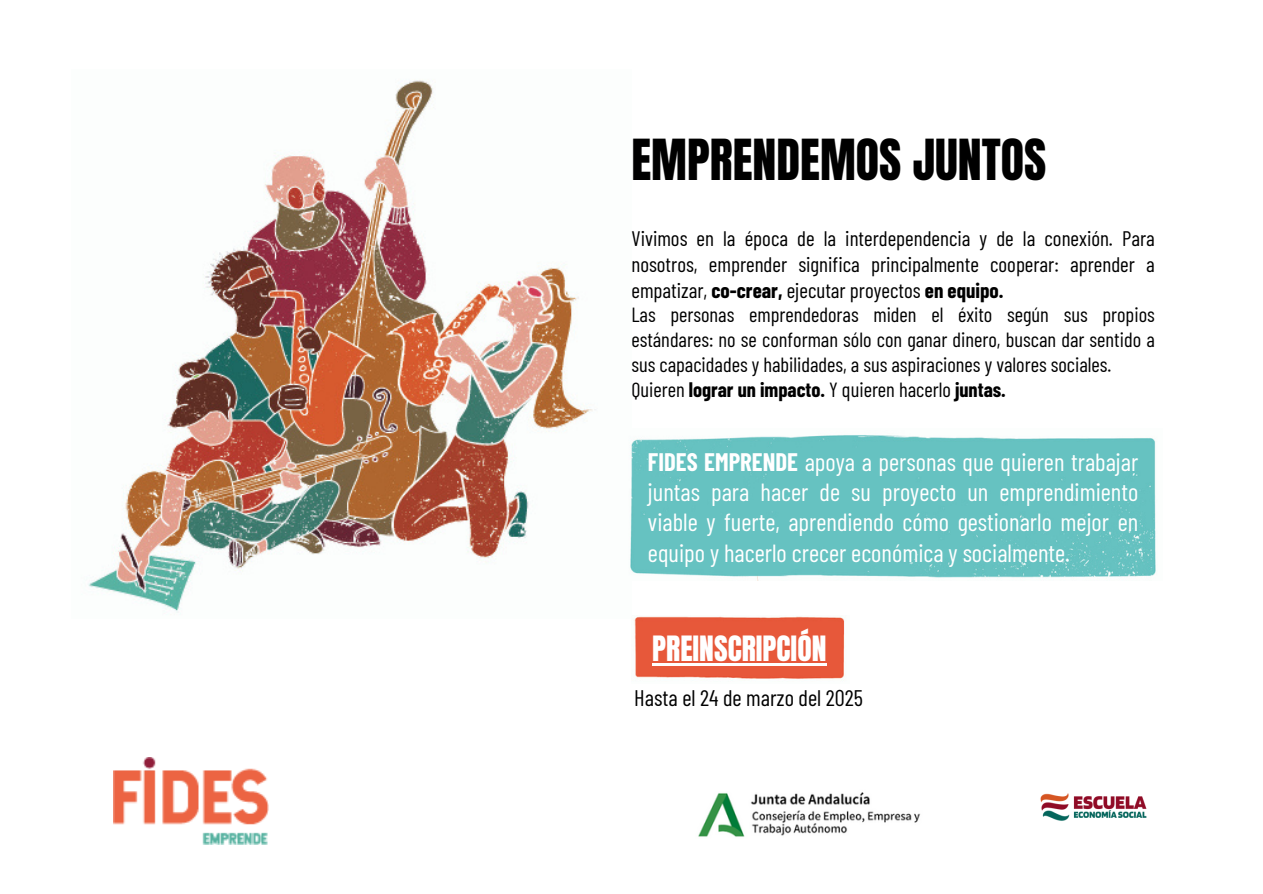
<style>
.page{position:relative;width:1263px;height:894px;background:#fff}
.page>*{position:absolute;margin:0;border:0;box-sizing:border-box;transform-origin:0 0}
.t1{font:48.15px "Anton";color:#000}
.t2{font:29.7px "Anton";color:#fff}
.t3{font:24.75px/30.3px "Barlow Condensed";color:#fff;text-align:justify}
.t4{font:22.5px "Barlow Condensed";color:#000}
.t5{font:21px/25.8px "Barlow Condensed";color:#000;text-align:justify}
.t6{font:20.55px/24.8px "Barlow Condensed";color:#000;text-align:justify}
.t7{font:700 20.55px "Barlow Condensed";color:#000}
.s1{font-weight:700}
.s2{font-weight:400}
</style>
<div class="page">
<img style="left:88px;top:80px;width:508px;height:533px">
<img style="left:630px;top:435px;width:526px;height:145px">
<img style="left:634px;top:616px;width:211px;height:63px">
<hr style="left:652px;top:663px;width:174px;height:2px;background:#fff">
<img style="left:113px;top:757px;width:156px;height:87px">
<img style="left:698px;top:792px;width:222px;height:45px">
<img style="left:1040px;top:793px;width:107px;height:28px">
<p class="t1" style="left:631px;top:125px;width:416px">EMPRENDEMOS JUNTOS</p>
<h1 class="t5" style="left:631px;top:224px;width:525px">Vivimos en la época de la interdependencia y de la conexión. Para nosotros, emprender significa principalmente cooperar: aprender a empatizar, <span class="s1">co-crear,</span> ejecutar proyectos <span class="s1">en equipo.</span></h1>
<p class="t6" style="left:631px;top:301px;width:525px">Las personas emprendedoras miden el éxito según sus propios estándares: no se conforman sólo con ganar dinero, buscan dar sentido a sus capacidades y habilidades, a sus aspiraciones y valores sociales.</p>
<p class="t7" style="left:631px;top:376px;width:376px"><span class="s2">Quieren</span> lograr un impacto. <span class="s2">Y quieren hacerlo</span> juntas.</p>
<p class="t3" style="left:648px;top:445px;width:492px"><span class="s1">FIDES EMPRENDE</span> apoya a personas que quieren trabajar juntas para hacer de su proyecto un emprendimiento viable y fuerte, aprendiendo cómo gestionarlo mejor en equipo y hacerlo crecer económica y socialmente.</p>
<p class="t2" style="left:652px;top:627px;width:176px">PREINSCRIPCIÓN</p>
<h3 class="t4" style="left:634px;top:683px;width:230px">Hasta el 24 de marzo del 2025</h3>
</div>
